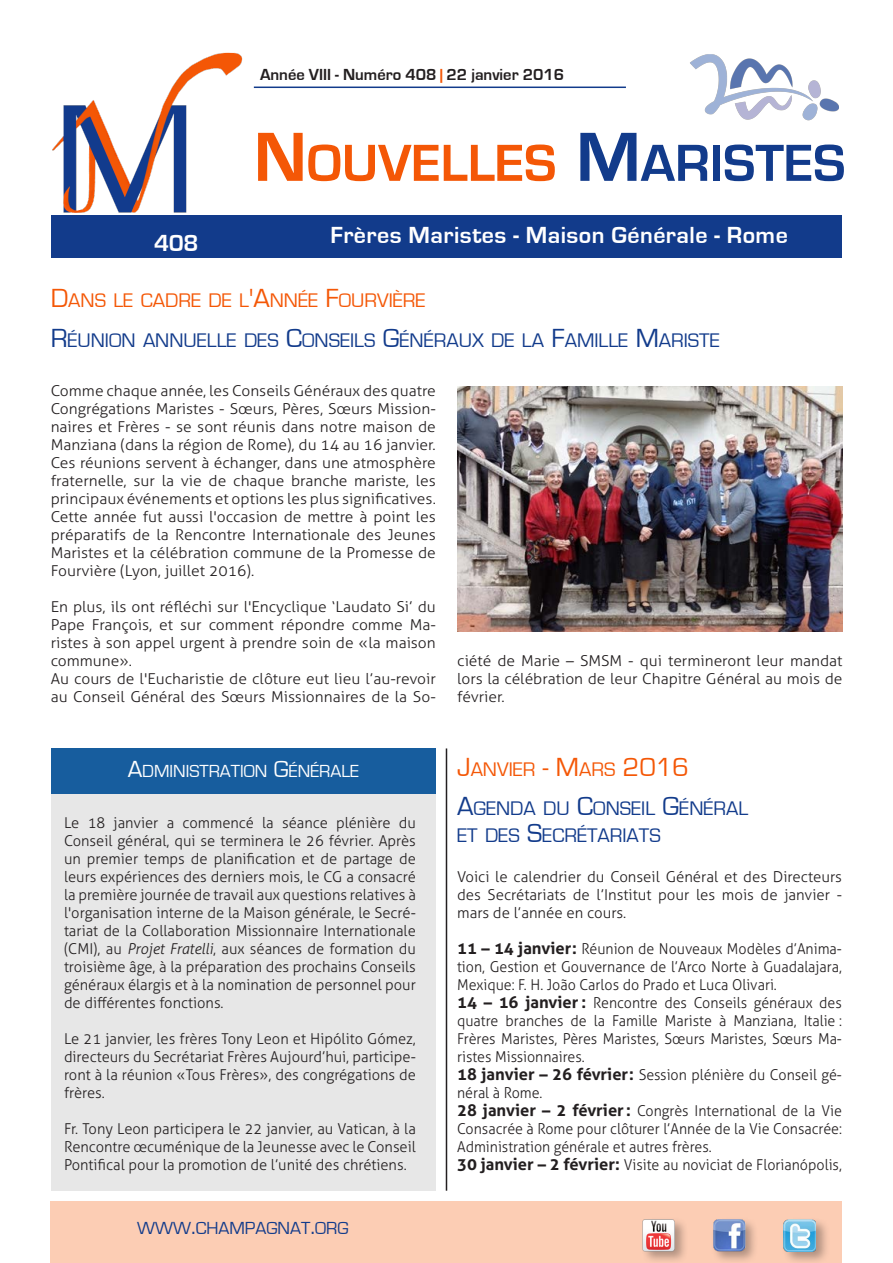
<style>
.page{position:relative;width:893px;height:1263px;background:#fff}
.page>*{position:absolute;margin:0;border:0;box-sizing:border-box;transform-origin:0 0}
.t1{font:700 54px "Eurostile";color:#f45706}
.t2{font:700 24px "Eurostile";letter-spacing:.02em;color:#fff}
.Titolo{font:20.25px/27px "Eurostile";color:#123b8b}
.Titolo-2{font:20.25px "Eurostile";color:#f45706}
.TitoloBox{font:18px "Eurostile";color:#fff}
.t3{font:18px "Eurostile";color:#123b8b}
.t4{font:700 16.5px "Eurostile";color:#231f20}
.Testo_normal{font:300 15px/18px "Aller";color:#231f20;text-align:justify}
.Testo_sinEspacio{font:300 15px/18px "Aller";color:#231f20;text-align:justify;scale:1.04 1}
.Testo_sinEspacio-2{font:300 15px/18px "Aller";color:#231f20;text-align:justify;scale:.95 1}
.Testo_normal-2{font:300 15px/18px "Aller";color:#231f20;scale:1.04 1}
.Testo_sinEspacio-3{font:300 15px/18px "Aller";color:#231f20;text-align:justify}
.s1{color:#f45706}
.s2{font-size:72px}
.s3{font-size:72px;color:#123b8b}
.s4{color:#123b8b}
.s5{font-size:27px}
.s6{font-size:24px}
.s7{font-style:italic}
.s8{font-weight:700;font-size:16.5px}
</style>
<div class="page">
<div style="left:51px;top:215px;width:791px;height:43px;background:#123b8b"></div>
<div style="left:50px;top:1201px;width:792px;height:62px;background:#fccdb4"></div>
<div style="left:711px;top:1217px;width:48px;height:46px;background:#231f20;opacity:.35"></div>
<img style="left:713px;top:1219px;width:32px;height:32px">
<div style="left:781px;top:1217px;width:49px;height:46px;background:#231f20;opacity:.35"></div>
<img style="left:784px;top:1219px;width:32px;height:32px">
<hr style="left:254px;top:87px;width:372px;height:1px;background:#123b8b">
<div style="left:641px;top:1217px;width:47px;height:46px;background:#231f20;opacity:.35"></div>
<img style="left:642px;top:1219px;width:33px;height:32px">
<img style="left:52px;top:52px;width:191px;height:161px">
<img style="left:690px;top:54px;width:149px;height:67px">
<div style="left:51px;top:748px;width:385px;height:443px;background:#e7e7e7"></div>
<div style="left:51px;top:748px;width:385px;height:46px;background:#175d9e"></div>
<hr style="left:446px;top:748px;width:1px;height:443px;background:#231f20">
<img style="left:457px;top:386px;width:385px;height:245px">
<p class="t4" style="left:260px;top:66px;width:306px">Année VIII - Numéro 408 <span class="s1">|</span> 22 janvier 2016</p>
<h2 class="t2" style="left:154px;top:230px;width:46px">408</h2>
<h1 class="t1" style="left:254px;top:134px;width:593px"><span class="s2">N</span>OUVELLES <span class="s3">M</span><span class="s4">ARISTES</span></h1>
<h2 class="t2" style="left:330px;top:222px;width:459px">Frères Maristes - Maison Générale - Rome</h2>
<p class="Titolo-2" style="left:51px;top:290px;width:376px"><span class="s5">D</span>ANS LE CADRE DE L<span class="s5">'A</span>NNÉE <span class="s5">F</span>OURVIÈRE</p>
<p class="Titolo" style="left:51px;top:327px;width:671px"><span class="s5">R</span>ÉUNION ANNUELLE DES <span class="s5">C</span>ONSEILS <span class="s5">G</span>ÉNÉRAUX DE LA <span class="s5">F</span>AMILLE <span class="s5">M</span>ARISTE</p>
<p class="Testo_sinEspacio" style="left:51px;top:382px;width:372px">Comme chaque année, les Conseils Généraux des quatre Congrégations Maristes - Sœurs, Pères, Sœurs Mission&shy;naires et Frères - se sont réunis dans notre maison de Manziana (dans la région de Rome), du 14 au 16 janvier.</p>
<p class="Testo_sinEspacio" style="left:51px;top:454px;width:372px">Ces réunions servent à échanger, dans une atmosphère fraternelle, sur la vie de chaque branche mariste, les principaux événements et options les plus significatives.<br>Cette année fut aussi l'occasion de mettre à point les préparatifs de la Rencontre Internationale des Jeunes Maristes et la célébration commune de la Promesse de Fourvière (Lyon, juillet 2016).</p>
<p class="Testo_sinEspacio" style="left:51px;top:598px;width:372px">En plus, ils ont réfléchi sur l'Encyclique ‘Laudato Si’ du Pape François, et sur comment répondre comme Ma&shy;ristes à son appel urgent à prendre soin de « la maison commune ».</p>
<p class="Testo_normal-2" style="left:51px;top:670px;width:372px">Au cours de l'Eucharistie de clôture eut lieu l’au-revoir au Conseil Général des Sœurs Missionnaires de la So-</p>
<p class="Testo_normal-2" style="left:457px;top:652px;width:372px;text-align:justify">ciété de Marie – SMSM - qui termineront leur mandat lors la célébration de leur Chapitre Général au mois de février.</p>
<p class="TitoloBox" style="left:128px;top:761px;width:233px"><span class="s6">A</span>DMINISTRATION <span class="s6">G</span>ÉNÉRALE</p>
<p class="Testo_normal" style="left:64px;top:814px;width:353px">Le 18 janvier a commencé la séance plénière du Conseil général, qui se terminera le 26 février. Après un premier temps de planification et de partage de leurs expériences des derniers mois, le CG a consacré la première journée de travail aux questions relatives à l'organisation interne de la Maison générale, le Secré&shy;tariat de la Collaboration Missionnaire Internationale (CMI), au <span class="s7">Projet Fratelli</span>, aux séances de formation du troisième âge, à la préparation des prochains Conseils généraux élargis et à la nomination de personnel pour de différentes fonctions.</p>
<p class="Testo_normal" style="left:64px;top:1030px;width:353px">Le 21 janvier, les frères Tony Leon et Hipólito Gómez, directeurs du Secrétariat Frères Aujourd’hui, participe&shy;ront à la réunion « Tous Frères », des congrégations de frères.</p>
<p class="Testo_normal" style="left:64px;top:1120px;width:353px">Fr. Tony Leon participera le 22 janvier, au Vatican, à la Rencontre œcuménique de la Jeunesse avec le Conseil Pontifical pour la promotion de l’unité des chrétiens.</p>
<p class="t3" style="left:137px;top:1219px;width:213px">WWW<span class="s6">.</span>CHAMPAGNAT<span class="s6">.</span>ORG</p>
<p class="Titolo-2" style="left:457px;top:758px;width:233px"><span class="s5">J</span>ANVIER <span class="s5">- M</span>ARS <span class="s5">2016</span></p>
<p class="Titolo" style="left:457px;top:796px;width:293px"><span class="s5">A</span>GENDA DU <span class="s5">C</span>ONSEIL <span class="s5">G</span>ÉNÉRAL<br>ET DES <span class="s5">S</span>ECRÉTARIATS</p>
<p class="Testo_sinEspacio-3" style="left:457px;top:868px;width:386px">Voici le calendrier du Conseil Général et des Directeurs des Secrétariats de l’Institut pour les mois de janvier - mars de l’année en cours.</p>
<p class="Testo_sinEspacio-2" style="left:457px;top:940px;width:407px"><span class="s8">11 – 14 janvier :</span> Réunion de Nouveaux Modèles d’Anima&shy;tion, Gestion et Gouvernance de l’Arco Norte à Guadalajara, Mexique : F. H. João Carlos do Prado et Luca Olivari.</p>
<p class="Testo_sinEspacio-2" style="left:457px;top:994px;width:407px"><span class="s8">14 – 16 janvier :</span> Rencontre des Conseils généraux des quatre branches de la Famille Mariste à Manziana, Italie :<br>Frères Maristes, Pères Maristes, Sœurs Maristes, Sœurs Ma&shy;ristes Missionnaires.</p>
<p class="Testo_sinEspacio-2" style="left:457px;top:1066px;width:407px"><span class="s8">18 janvier – 26 février :</span> Session plénière du Conseil gé&shy;néral à Rome.</p>
<p class="Testo_sinEspacio-2" style="left:457px;top:1102px;width:407px"><span class="s8">28 janvier – 2 février :</span> Congrès International de la Vie Consacrée à Rome pour clôturer l’Année de la Vie Consacrée :<br>Administration générale et autres frères.</p>
<p class="Testo_sinEspacio-2" style="left:457px;top:1156px;width:407px"><span class="s8">30 janvier – 2 février :</span> Visite au noviciat de Florianópolis,</p>
</div>
